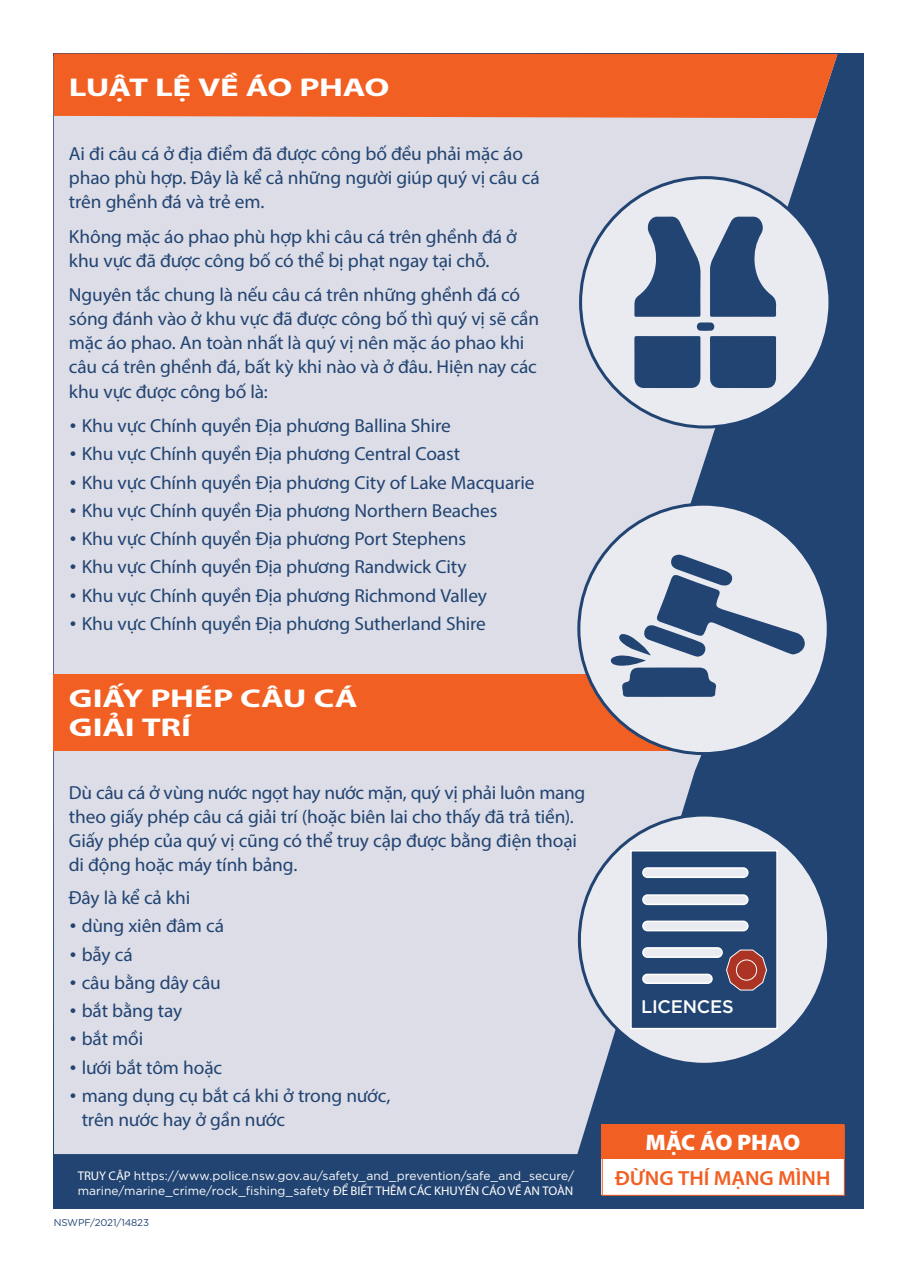
<style>
.page{position:relative;width:918px;height:1263px;background:#fff}
.page>*{position:absolute;margin:0;border:0;box-sizing:border-box;transform-origin:0 0}
.t1{font:700 25.8px/29.4px "Myriad Pro";letter-spacing:-.01em;color:#fff;scale:1.35 1}
.t2{font:900 22.5px "Myriad Pro";letter-spacing:-.02em;color:#fff;scale:1.05 1}
.t3{font:600 20.4px "Myriad Pro";letter-spacing:-.005em;color:#f15f22;scale:1.05 1}
.t4{font:18.9px/24px "Myriad Pro";letter-spacing:-.01em;color:#224472}
.t5{font:500 18.15px "Gotham";letter-spacing:-.015em;color:#fff}
.t6{font:12px/15.8px "Gotham";color:#fff}
.t7{font:9.75px "Gotham";letter-spacing:-.015em;color:#224472}
.s1{font-family:"Gotham";font-size:18px}
.s2{font-family:"Myriad Pro";font-size:12.6px}
</style>
<div class="page">
<div style="left:54px;top:54px;width:810px;height:1155px;background:#224472"></div>
<div style="left:54px;top:118px;width:763px;height:556px;background:#dcdde6"></div>
<svg style="left:54px;top:54px;width:784px;height:64px;background:#e8632c"></svg>
<div style="left:69px;top:68px;width:731px;height:43px;background:#f15f22"></div>
<div style="left:54px;top:751px;width:648px;height:403px;background:#dcdde6"></div>
<div style="left:602px;top:1124px;width:242px;height:71px;background:#f15f22"></div>
<div style="left:602px;top:1159px;width:242px;height:36px;background:#fff"></div>
<div style="left:602px;top:1124px;width:243px;height:72px;border:1px solid #f15f22"></div>
<div style="left:54px;top:674px;width:622px;height:77px;background:#f15f22"></div>
<div style="left:581px;top:178px;width:249px;height:249px;background:#eaebf0;border-radius:50%"></div>
<svg style="left:634px;top:217px;width:142px;height:171px"></svg>
<div style="left:579px;top:504px;width:249px;height:250px;background:#eaebf0;border-radius:50%"></div>
<svg style="left:611px;top:555px;width:195px;height:143px"></svg>
<div style="left:579px;top:815px;width:250px;height:249px;background:#eaebf0;border-radius:50%"></div>
<svg style="left:630px;top:850px;width:148px;height:179px"></svg>
<div style="left:736px;top:960px;width:21px;height:20px;background:#ac3424;border-radius:50%"></div>
<div style="left:736px;top:960px;width:21px;height:20px;border:1px solid #fff;border-radius:50%"></div>
<h1 class="t1" style="left:69px;top:72px;width:239px">LUẬT LỆ VỀ ÁO PHAO</h1>
<p class="t4" style="left:69px;top:142px;width:472px">Ai đi câu cá ở địa điểm đã được công bố đều phải mặc áo phao phù hợp. Đây là kể cả những người giúp quý vị câu cá trên ghềnh đá và trẻ em.</p>
<p class="t4" style="left:69px;top:224px;width:450px">Không mặc áo phao phù hợp khi câu cá trên ghềnh đá ở khu vực đã được công bố có thể bị phạt ngay tại chỗ.</p>
<p class="t4" style="left:69px;top:283px;width:472px">Nguyên tắc chung là nếu câu cá trên những ghềnh đá có sóng đánh vào ở khu vực đã được công bố thì quý vị sẽ cần mặc áo phao. An toàn nhất là quý vị nên mặc áo phao khi câu cá trên ghềnh đá, bất kỳ khi nào và ở đâu. Hiện nay các khu vực được công bố là:</p>
<p class="t4" style="left:69px;top:413px;width:384px"><span class="s1">•</span> Khu vực Chính quyền Địa phương Ballina Shire</p>
<p class="t4" style="left:69px;top:442px;width:393px"><span class="s1">•</span> Khu vực Chính quyền Địa phương Central Coast</p>
<p class="t4" style="left:69px;top:470px;width:467px"><span class="s1">•</span> Khu vực Chính quyền Địa phương City of Lake Macquarie</p>
<p class="t4" style="left:69px;top:498px;width:430px"><span class="s1">•</span> Khu vực Chính quyền Địa phương Northern Beaches</p>
<p class="t4" style="left:69px;top:526px;width:399px"><span class="s1">•</span> Khu vực Chính quyền Địa phương Port Stephens</p>
<p class="t4" style="left:69px;top:555px;width:399px"><span class="s1">•</span> Khu vực Chính quyền Địa phương Randwick City</p>
<p class="t4" style="left:69px;top:583px;width:420px"><span class="s1">•</span> Khu vực Chính quyền Địa phương Richmond Valley</p>
<p class="t4" style="left:69px;top:611px;width:419px"><span class="s1">•</span> Khu vực Chính quyền Địa phương Sutherland Shire</p>
<h1 class="t1" style="left:69px;top:682px;width:215px">GIẤY PHÉP CÂU CÁ<br>GIẢI TRÍ</h1>
<p class="t4" style="left:69px;top:780px;width:518px">Dù câu cá ở vùng nước ngọt hay nước mặn, quý vị phải luôn mang theo giấy phép câu cá giải trí (hoặc biên lai cho thấy đã trả tiền).<br>Giấy phép của quý vị cũng có thể truy cập được bằng điện thoại di động hoặc máy tính bảng.</p>
<p class="t4" style="left:69px;top:885px;width:123px">Đây là kể cả khi</p>
<p class="t4" style="left:69px;top:914px;width:157px"><span class="s1">•</span> dùng xiên đâm cá</p>
<p class="t4" style="left:69px;top:942px;width:65px"><span class="s1">•</span> bẫy cá</p>
<p class="t4" style="left:69px;top:970px;width:154px"><span class="s1">•</span> câu bằng dây câu</p>
<p class="t4" style="left:69px;top:998px;width:115px"><span class="s1">•</span> bắt bằng tay</p>
<p class="t4" style="left:69px;top:1027px;width:76px"><span class="s1">•</span> bắt mồi</p>
<p class="t4" style="left:69px;top:1055px;width:155px"><span class="s1">•</span> lưới bắt tôm hoặc</p>
<p class="t4" style="left:82px;top:1083px;width:310px;text-indent:-13px"><span class="s1">•</span> mang dụng cụ bắt cá khi ở trong nước, trên nước hay ở gần nước</p>
<p class="t6" style="left:78px;top:1167px;width:498px"><span class="s2">TRUY CẬP</span> https://www.police.nsw.gov.au/safety_and_prevention/safe_and_secure/ marine/marine_crime/rock_fishing_safety <span class="s2">ĐỂ BIẾT THÊM CÁC KHUYẾN CÁO VỀ AN TOÀN</span></p>
<p class="t7" style="left:54px;top:1216px;width:97px">NSWPF/2021/14823</p>
<p class="t5" style="left:641px;top:994px;width:94px">LICENCES</p>
<p class="t2" style="left:646px;top:1128px;width:149px">MẶC ÁO PHAO</p>
<p class="t3" style="left:615px;top:1165px;width:206px">ĐỪNG THÍ MẠNG MÌNH</p>
</div>
